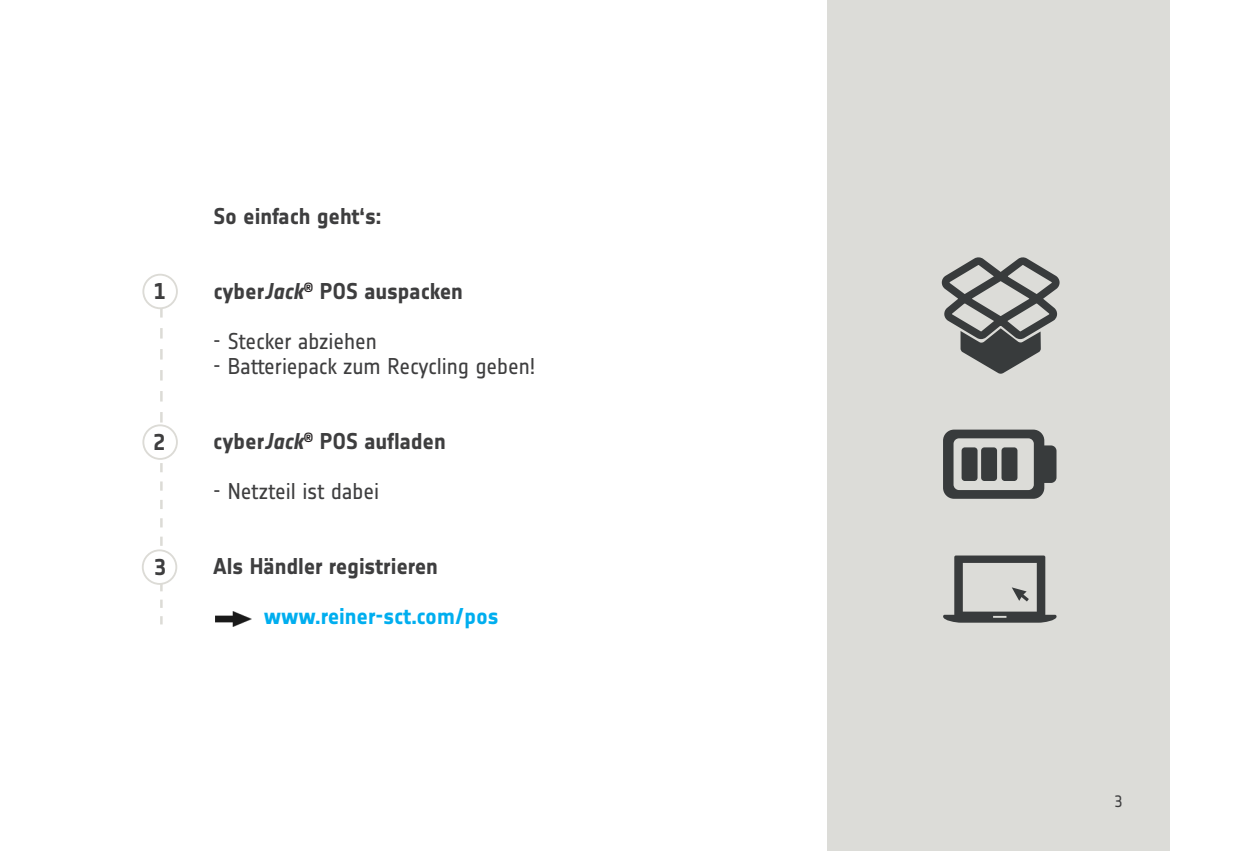
<style>
.page{position:relative;width:1241px;height:851px;background:#fff}
.page>*{position:absolute;margin:0;border:0;box-sizing:border-box;transform-origin:0 0}
.t1{font:700 22.5px "Notes";letter-spacing:-.005em;color:#3e3e3f}
.t2{font:22.5px "Notes";letter-spacing:-.005em;color:#3e3e3f}
.t3{font:700 22.5px "Notes";letter-spacing:-.005em;color:#00aeef}
.t4{font:22.5px "Notes Bold Tf";color:#3e3e3f}
.t5{font:16.25px "Notes Regular Tf";color:#3e3e3f}
.s1{font-style:italic}
</style>
<div class="page">
<div style="left:827px;top:0;width:342px;height:850px;background:#dcdcd8"></div>
<svg style="left:160px;top:309px;width:3px;height:113px"></svg>
<svg style="left:160px;top:463px;width:3px;height:82px"></svg>
<svg style="left:160px;top:584px;width:3px;height:40px"></svg>
<div style="left:142px;top:549px;width:35px;height:35px;border:2px solid #dcdbd6;border-radius:50%"></div>
<div style="left:142px;top:424px;width:36px;height:36px;border:2px solid #dcdbd6;border-radius:50%"></div>
<div style="left:142px;top:274px;width:36px;height:35px;border:2px solid #dcdbd6;border-radius:50%"></div>
<svg style="left:941px;top:257px;width:119px;height:116px"></svg>
<svg style="left:943px;top:429px;width:113px;height:69px"></svg>
<svg style="left:943px;top:555px;width:113px;height:67px"></svg>
<img style="left:215px;top:611px;width:36px;height:15px">
<p class="t1" style="left:213px;top:204px;width:169px">So einfach geht‘s:</p>
<p class="t4" style="left:154px;top:278px;width:13px">1</p>
<p class="t1" style="left:213px;top:279px;width:251px">cyber<span class="s1">Jack</span><sup>®</sup> POS auspacken</p>
<p class="t2" style="left:213px;top:329px;width:165px">- Stecker abziehen</p>
<p class="t2" style="left:213px;top:354px;width:323px">- Batteriepack zum Recycling geben!</p>
<p class="t4" style="left:154px;top:430px;width:13px">2</p>
<p class="t1" style="left:213px;top:429px;width:234px">cyber<span class="s1">Jack</span><sup>®</sup> POS aufladen</p>
<p class="t2" style="left:213px;top:479px;width:167px">- Netzteil ist dabei</p>
<p class="t4" style="left:155px;top:554px;width:13px">3</p>
<p class="t1" style="left:213px;top:554px;width:226px">Als Händler registrieren</p>
<p class="t3" style="left:264px;top:604px;width:236px">www.reiner-sct.com/pos</p>
<p class="t5" style="left:1114px;top:792px;width:10px">3</p>
</div>
